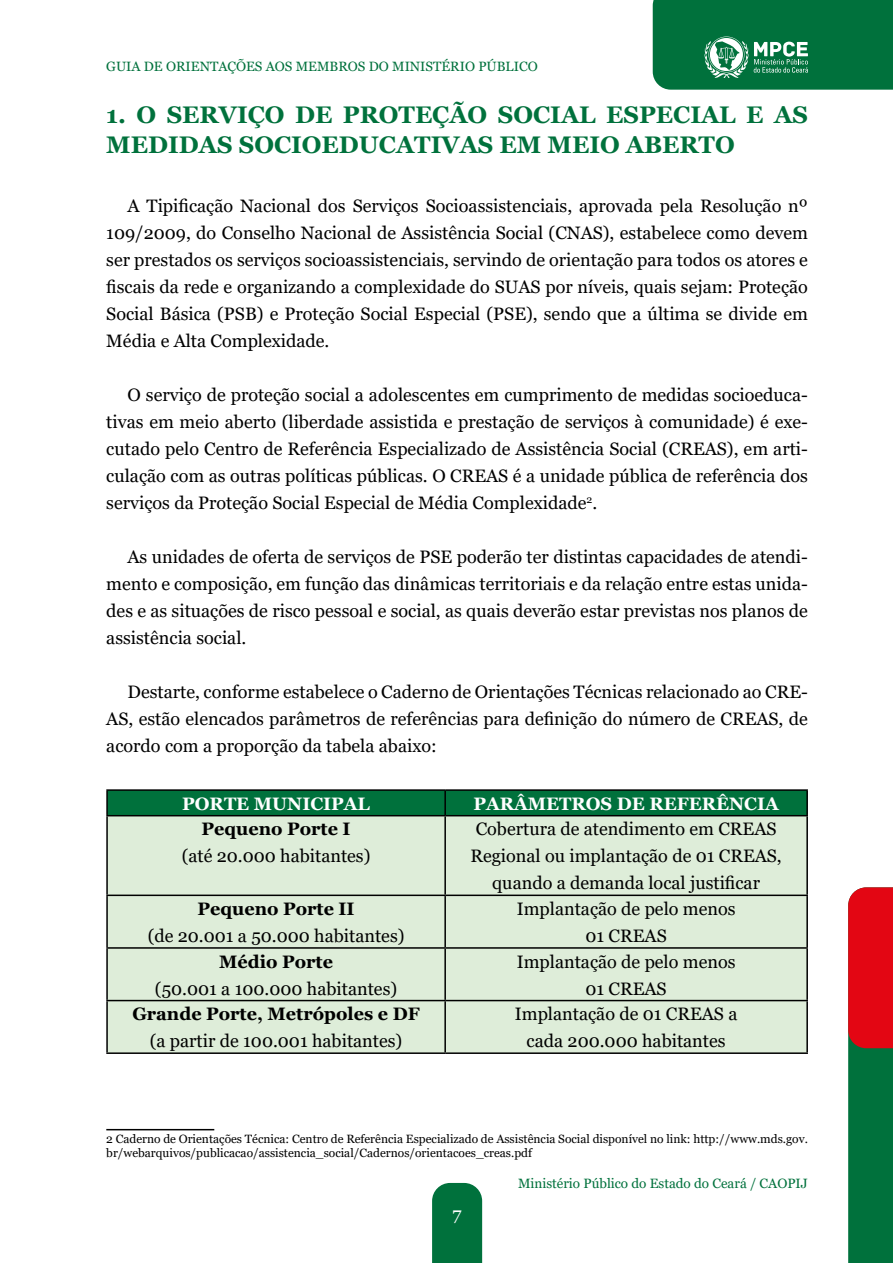
<style>
.page{position:relative;width:893px;height:1263px;background:#fff}
.page>*{position:absolute;margin:0;border:0;box-sizing:border-box;transform-origin:0 0}
.t1{font:700 24px/30px "Georgia";color:#00713c}
.t2{font:18px/27px "Georgia";color:#000;text-align:justify}
.t3{font:700 18px "Georgia";color:#000}
.t4{font:700 18px "Georgia";color:#fff}
.t5{font:18px "Georgia";color:#fff}
.t6{font:13.5px "Georgia";color:#00713c}
.t7{font:12px/13.5px "Georgia";color:#000}
</style>
<div class="page">
<svg style="left:848px;top:887px;width:45px;height:376px;background:#60452c"></svg>
<div style="left:432px;top:1183px;width:50px;height:80px;background:#00713c"></div>
<svg style="left:653px;top:0;width:240px;height:90px;background:#117a49"></svg>
<div style="left:108px;top:791px;width:698px;height:24px;background:#00713c"></div>
<div style="left:108px;top:816px;width:698px;height:236px;background:#deedd9"></div>
<hr style="left:106px;top:789px;width:339px;height:2px;background:#000">
<hr style="left:106px;top:791px;width:2px;height:24px;background:#000">
<hr style="left:445px;top:789px;width:363px;height:2px;background:#000">
<hr style="left:444px;top:791px;width:2px;height:24px;background:#000">
<hr style="left:806px;top:791px;width:2px;height:24px;background:#000">
<hr style="left:106px;top:815px;width:339px;height:1px;background:#000">
<hr style="left:106px;top:816px;width:2px;height:78px;background:#000">
<hr style="left:445px;top:815px;width:363px;height:1px;background:#000">
<hr style="left:444px;top:816px;width:2px;height:78px;background:#000">
<hr style="left:806px;top:816px;width:2px;height:78px;background:#000">
<hr style="left:106px;top:894px;width:339px;height:2px;background:#000">
<hr style="left:106px;top:896px;width:2px;height:51px;background:#000">
<hr style="left:445px;top:894px;width:363px;height:2px;background:#000">
<hr style="left:444px;top:896px;width:2px;height:51px;background:#000">
<hr style="left:806px;top:896px;width:2px;height:51px;background:#000">
<hr style="left:106px;top:947px;width:339px;height:2px;background:#000">
<hr style="left:106px;top:949px;width:2px;height:51px;background:#000">
<hr style="left:445px;top:947px;width:363px;height:2px;background:#000">
<hr style="left:444px;top:949px;width:2px;height:51px;background:#000">
<hr style="left:806px;top:949px;width:2px;height:51px;background:#000">
<hr style="left:106px;top:1000px;width:339px;height:1px;background:#000">
<hr style="left:106px;top:1001px;width:2px;height:51px;background:#000">
<hr style="left:445px;top:1000px;width:363px;height:1px;background:#000">
<hr style="left:444px;top:1001px;width:2px;height:51px;background:#000">
<hr style="left:806px;top:1001px;width:2px;height:51px;background:#000">
<hr style="left:106px;top:1052px;width:339px;height:2px;background:#000">
<hr style="left:445px;top:1052px;width:363px;height:2px;background:#000">
<hr style="left:106px;top:1129px;width:108px;height:1px;background:#000">
<p class="t6" style="left:106px;top:58px;width:433px">GUIA DE ORIENTAÇÕES AOS MEMBROS DO MINISTÉRIO PÚBLICO</p>
<h1 class="t1" style="left:106px;top:100px;width:703px">1. O SERVIÇO DE PROTEÇÃO SOCIAL ESPECIAL E AS<br>MEDIDAS SOCIOEDUCATIVAS EM MEIO ABERTO</h1>
<p class="t2" style="left:106px;top:192px;width:703px;text-indent:21px">A Tipificação Nacional dos Serviços Socioassistenciais, aprovada pela Resolução nº 109/2009, do Conselho Nacional de Assistência Social (CNAS), estabelece como devem ser prestados os serviços socioassistenciais, servindo de orientação para todos os atores e fiscais da rede e organizando a complexidade do SUAS por níveis, quais sejam: Proteção Social Básica (PSB) e Proteção Social Especial (PSE), sendo que a última se divide em Média e Alta Complexidade.</p>
<p class="t2" style="left:106px;top:381px;width:703px;text-indent:21px">O serviço de proteção social a adolescentes em cumprimento de medidas socioeduca&shy;tivas em meio aberto (liberdade assistida e prestação de serviços à comunidade) é exe&shy;cutado pelo Centro de Referência Especializado de Assistência Social (CREAS), em arti&shy;culação com as outras políticas públicas. O CREAS é a unidade pública de referência dos serviços da Proteção Social Especial de Média Complexidade<sup>2</sup>.</p>
<p class="t2" style="left:106px;top:543px;width:703px;text-indent:21px">As unidades de oferta de serviços de PSE poderão ter distintas capacidades de atendi&shy;mento e composição, em função das dinâmicas territoriais e da relação entre estas unida&shy;des e as situações de risco pessoal e social, as quais deverão estar previstas nos planos de assistência social.</p>
<p class="t2" style="left:106px;top:678px;width:703px;text-indent:21px">Destarte, conforme estabelece o Caderno de Orientações Técnicas relacionado ao CRE-AS, estão elencados parâmetros de referências para definição do número de CREAS, de acordo com a proporção da tabela abaixo:</p>
<p class="t4" style="left:182px;top:792px;width:189px">PORTE MUNICIPAL</p>
<p class="t4" style="left:473px;top:792px;width:307px">PARÂMETROS DE REFERÊNCIA</p>
<p class="t3" style="left:202px;top:817px;width:150px">Pequeno Porte I</p>
<p class="t2" style="left:182px;top:843px;width:190px">(até 20.000 habitantes)</p>
<p class="t2" style="left:470px;top:816px;width:313px;text-align:center">Cobertura de atendimento em CREAS<br>Regional ou implantação de 01 CREAS, quando a demanda local justificar</p>
<p class="t3" style="left:198px;top:897px;width:158px">Pequeno Porte II</p>
<p class="t2" style="left:148px;top:923px;width:258px">(de 20.001 a 50.000 habitantes)</p>
<p class="t3" style="left:219px;top:950px;width:115px">Médio Porte</p>
<p class="t2" style="left:155px;top:975px;width:244px">(50.001 a 100.000 habitantes)</p>
<p class="t3" style="left:132px;top:1002px;width:289px">Grande Porte, Metrópoles e DF</p>
<p class="t2" style="left:150px;top:1028px;width:254px">(a partir de 100.001 habitantes)</p>
<p class="t2" style="left:517px;top:896px;width:220px;text-align:center">Implantação de pelo menos<br>01 CREAS</p>
<p class="t2" style="left:517px;top:948px;width:220px;text-align:center">Implantação de pelo menos<br>01 CREAS</p>
<p class="t2" style="left:515px;top:1001px;width:224px;text-align:center">Implantação de 01 CREAS a cada 200.000 habitantes</p>
<p class="t7" style="left:106px;top:1132px;width:703px">2 Caderno de Orientações Técnica: Centro de Referência Especializado de Assistência Social disponível no link: http://www.mds.gov. br/webarquivos/publicacao/assistencia_social/Cadernos/orientacoes_creas.pdf</p>
<p class="t5" style="left:453px;top:1203px;width:11px">7</p>
<p class="t6" style="left:518px;top:1175px;width:291px">Ministério Público do Estado do Ceará / CAOPIJ</p>
</div>
